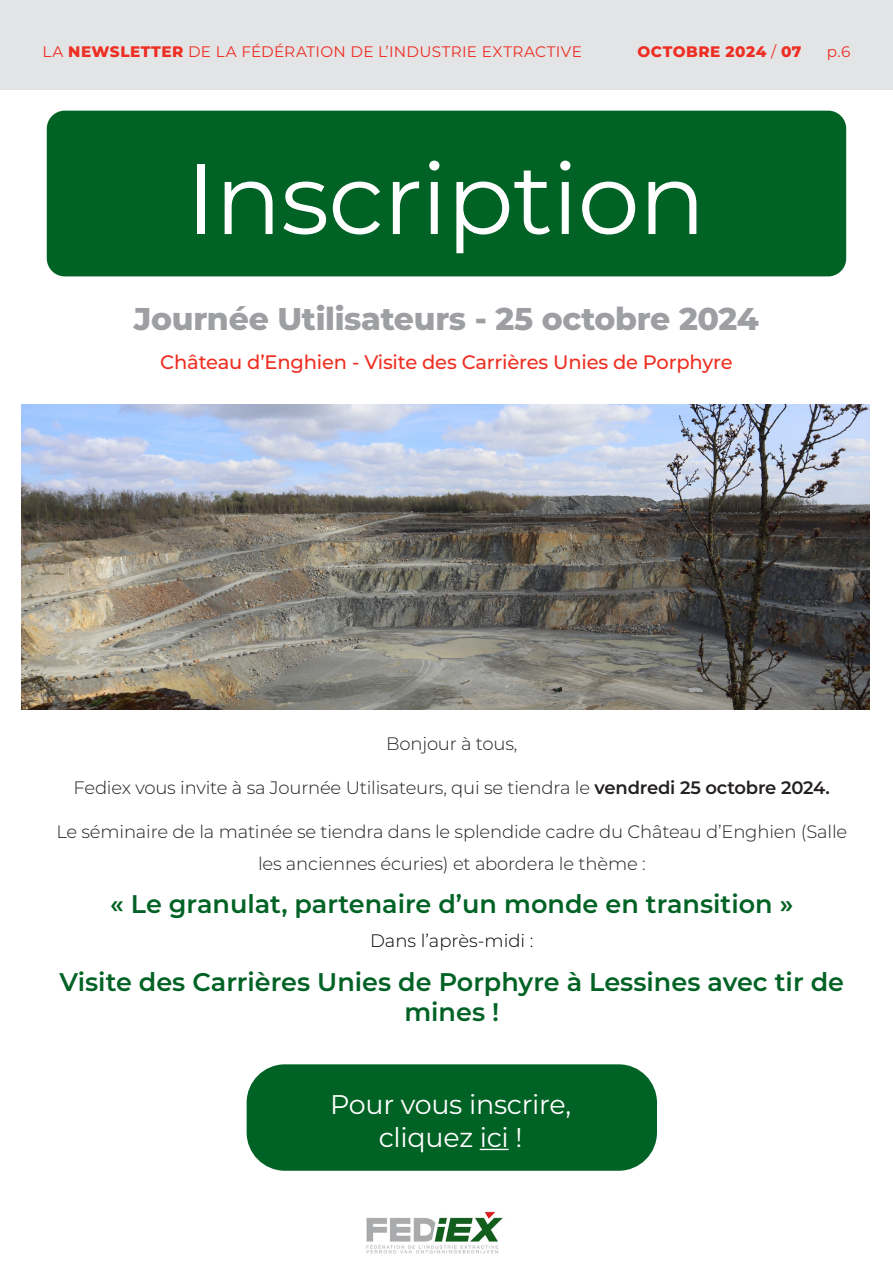
<style>
.page{position:relative;width:893px;height:1263px;background:#fff}
.page>*{position:absolute;margin:0;border:0;box-sizing:border-box;transform-origin:0 0}
.t1{font:99px "Montserrat";letter-spacing:-.01em;color:#fff}
.t2{font:800 31.5px "Montserrat";letter-spacing:-.01em;color:#9d9fa2}
.t3{font:27px "Montserrat";letter-spacing:-.01em;color:#fff}
.t4{font:600 25.5px/30.6px "Montserrat";color:#006224;text-align:center}
.t5{font:500 19.5px "Montserrat";letter-spacing:-.01em;color:#ee2e22}
.t6{font:300 18px/31.5px "Montserrat";letter-spacing:-.01em;color:#231f20;text-align:center}
.t7{font:300 18px "Montserrat";color:#000}
.t8{font:15.3px "Montserrat";letter-spacing:.02em;color:#ee2e22}
.t9{font:800 15.3px "Montserrat";letter-spacing:.035em;color:#ee2e22}
.s1{font-weight:800}
.s2{font-weight:400}
.s3{font-weight:600}
</style>
<div class="page">
<div style="left:0;top:0;width:893px;height:89px;background:#e3e4e6"></div>
<div style="left:47px;top:111px;width:799px;height:165px;background:#006224;border-radius:18px"></div>
<img style="left:366px;top:1211px;width:137px;height:43px">
<img style="left:21px;top:404px;width:849px;height:305px">
<div style="left:247px;top:1064px;width:410px;height:107px;background:#006224;border-radius:38px"></div>
<svg style="left:480px;top:1149px;width:29px;height:1px"></svg>
<p class="t8" style="left:43px;top:41px;width:541px">LA <span class="s1">NEWSLETTER</span> DE LA FÉDÉRATION DE L’INDUSTRIE EXTRACTIVE</p>
<p class="t9" style="left:637px;top:41px;width:166px">OCTOBRE 2024 <span class="s2">/</span> 07</p>
<p class="t8" style="left:827px;top:41px;width:25px">p.6</p>
<p class="t1" style="left:186px;top:131px;width:521px">Inscription</p>
<p class="t2" style="left:134px;top:295px;width:626px">Journée Utilisateurs - 25 octobre 2024</p>
<p class="t5" style="left:160px;top:348px;width:574px">Château d’Enghien - Visite des Carrières Unies de Porphyre</p>
<p class="t6" style="left:386px;top:727px;width:133px">Bonjour à tous,</p>
<p class="t6" style="left:74px;top:771px;width:758px">Fediex vous invite à sa Journée Utilisateurs, qui se tiendra le <span class="s3">vendredi 25 octobre 2024.</span></p>
<p class="t6" style="left:56px;top:815px;width:792px">Le séminaire de la matinée se tiendra dans le splendide cadre du Château d’Enghien (Salle les anciennes écuries) et abordera le thème :</p>
<p class="t4" style="left:110px;top:887px;width:685px">« Le granulat, partenaire d’un monde en transition »</p>
<p class="t7" style="left:370px;top:929px;width:165px">Dans l’après-midi :</p>
<p class="t4" style="left:59px;top:965px;width:786px">Visite des Carrières Unies de Porphyre à Lessines avec tir de mines !</p>
<p class="t3" style="left:330px;top:1086px;width:243px">Pour vous inscrire,</p>
<p class="t3" style="left:379px;top:1118px;width:145px">cliquez ici !</p>
</div>
